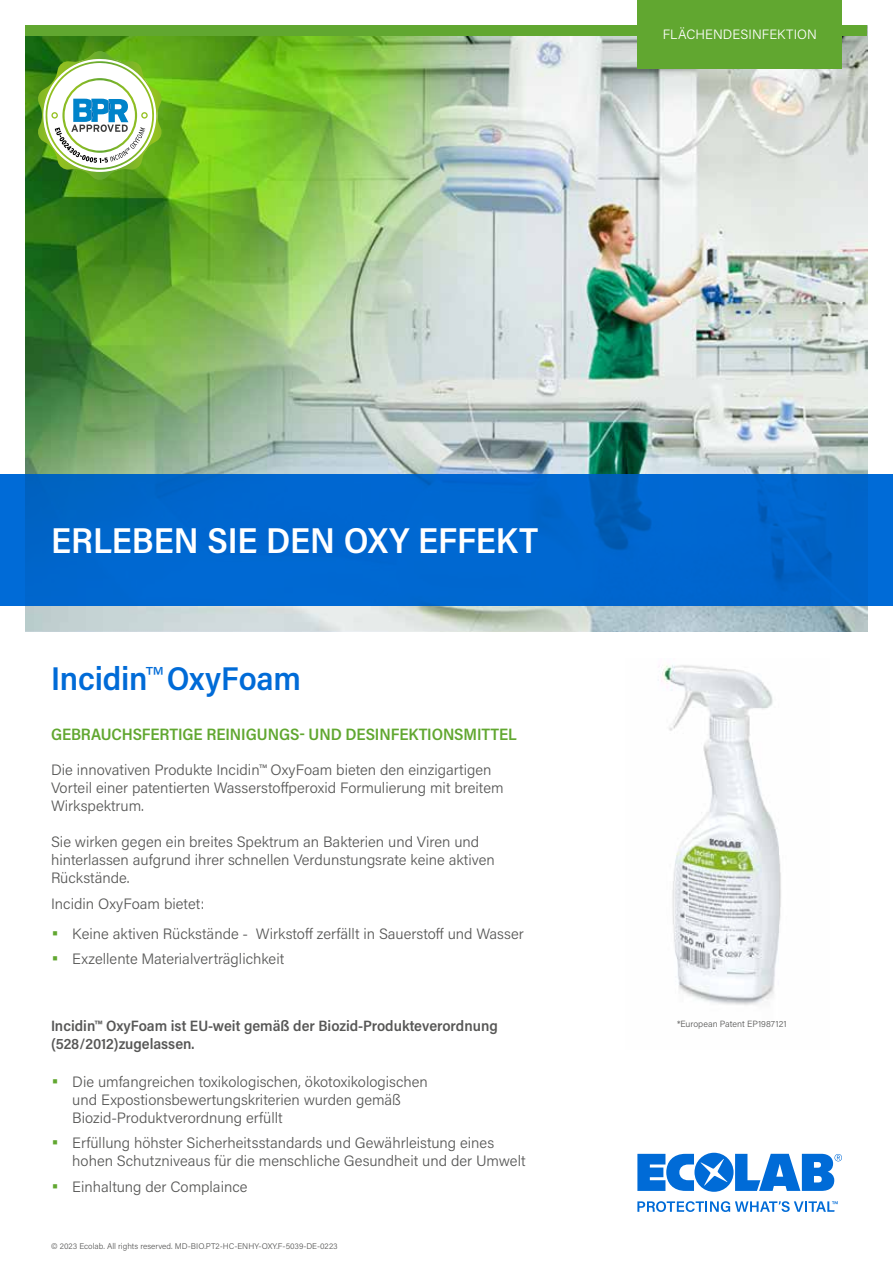
<style>
.page{position:relative;width:893px;height:1263px;background:#fff}
.page>*{position:absolute;margin:0;border:0;box-sizing:border-box;transform-origin:0 0}
.t1{font:600 36px "Acumin Pro Semi Cond";color:#fff}
.t2{font:600 33px "Acumin Pro Semi Cond";letter-spacing:-.005em;color:#006bd7}
.t3{font:600 16.5px "Acumin Pro Semi Cond";letter-spacing:-.01em;color:#61a730}
.t4{font:300 15px/18px "Acumin Pro";color:#575756}
.t5{font:600 15px/18px "Acumin Pro Semi Cond";color:#575756}
.t6{font:300 13.5px "Acumin Pro";letter-spacing:.01em;color:#fff}
.t7{font:300 9px "Acumin Pro";color:#575756}
.t8{font:300 8.25px "Acumin Pro";color:#575756}
.s1{font-family:"Acumin Pro";font-weight:300}
.s2{font-size:22.5px;color:#61a730}
</style>
<div class="page">
<svg style="left:637px;top:1153px;width:205px;height:39px"></svg>
<svg style="left:637px;top:1201px;width:201px;height:11px"></svg>
<img style="left:658px;top:665px;width:123px;height:340px">
<img style="left:26px;top:36px;width:841px;height:595px">
<div style="left:26px;top:26px;width:841px;height:10px;background:#61a730"></div>
<svg style="left:0;top:474px;width:893px;height:132px;background:#0066ce"></svg>
<div style="left:638px;top:0;width:204px;height:68px;background:#61a730"></div>
<svg style="left:37px;top:51px;width:126px;height:130px"></svg>
<p class="t6" style="left:663px;top:25px;width:156px">FLÄCHENDESINFEKTION</p>
<h1 class="t1" style="left:51px;top:515px;width:489px">ERLEBEN SIE DEN OXY EFFEKT</h1>
<h2 class="t2" style="left:51px;top:655px;width:251px">Incidin<span class="s1">™</span>OxyFoam</h2>
<p class="t3" style="left:51px;top:723px;width:467px">GEBRAUCHSFERTIGE REINIGUNGS- UND DESINFEKTIONSMITTEL</p>
<p class="t4" style="left:51px;top:761px;width:454px">Die innovativen Produkte Incidin™ OxyFoam bieten den einzigartigen<br>Vorteil einer patentierten Wasserstoffperoxid Formulierung mit breitem<br>Wirkspektrum.</p>
<p class="t4" style="left:51px;top:832px;width:445px">Sie wirken gegen ein breites Spektrum an Bakterien und Viren und hinterlassen aufgrund ihrer schnellen Verdunstungsrate keine aktiven<br>Rückstände.</p>
<p class="t4" style="left:51px;top:894px;width:155px">Incidin OxyFoam bietet:</p>
<p class="t4" style="left:51px;top:924px;width:474px"><span class="s2">•</span> Keine aktiven Rückstände - Wirkstoff zerfällt in Sauerstoff und Wasser</p>
<p class="t4" style="left:51px;top:949px;width:235px"><span class="s2">•</span> Exzellente Materialverträglichkeit</p>
<p class="t5" style="left:51px;top:1016px;width:448px">Incidin™ OxyFoam ist EU-weit gemäß der Biozid-Produkteverordnung (528/2012)zugelassen.</p>
<p class="t4" style="left:72px;top:1072px;width:357px;text-indent:-21px"><span class="s2">•</span> Die umfangreichen toxikologischen, ökotoxikologischen und Expostionsbewertungskriterien wurden gemäß<br>Biozid-Produktverordnung erfüllt</p>
<p class="t4" style="left:72px;top:1133px;width:455px;text-indent:-21px"><span class="s2">•</span> Erfüllung höhster Sicherheitsstandards und Gewährleistung eines hohen Schutzniveaus für die menschliche Gesundheit und der Umwelt</p>
<p class="t4" style="left:51px;top:1177px;width:198px"><span class="s2">•</span> Einhaltung der Complaince</p>
<p class="t8" style="left:51px;top:1240px;width:288px">© 2023 Ecolab. All rights reserved. MD-BIO.PT2-HC-ENHY-OXY.F-5039-DE-0223</p>
<p class="t7" style="left:677px;top:1017px;width:111px">*European Patent EP1987121</p>
</div>
